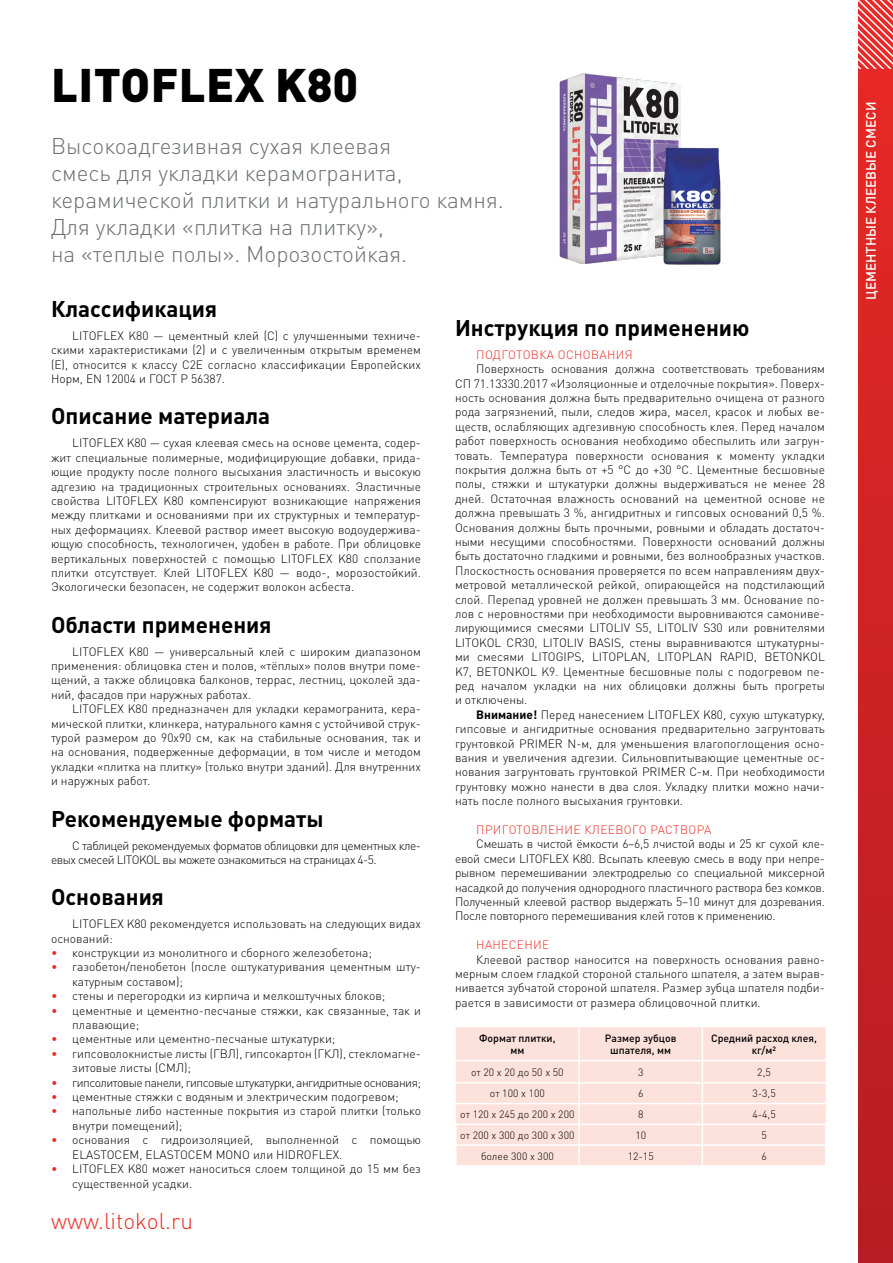
<style>
.page{position:relative;width:893px;height:1263px;background:#fff}
.page>*{position:absolute;margin:0;border:0;box-sizing:border-box;transform-origin:0 0}
.t1{font:900 46.5px "DIN Pro";letter-spacing:.01em;color:#000}
.t2{font:300 22.5px/27px "DIN Pro";color:#6d6e71}
.t3{font:700 22.5px "DIN Pro";color:#000}
.t4{font:300 22.5px "DIN Pro";color:#ee2a24}
.t5{font:500 13.5px "DIN Pro";color:#fff}
.t6{font:300 12px/14.4px "DIN Pro";color:#000;text-align:justify}
.t7{font:300 12px/14.4px "DIN Pro";letter-spacing:-.04em;color:#000}
.t8{font:300 12px "DIN Pro";letter-spacing:.03em;color:#ee2a24}
.t9{font:300 10.5px "DIN Pro";color:#000}
.t10{font:500 10.5px/12.6px "DIN Pro";color:#000;text-align:center}
.s1{color:#ee2a24}
.s2{font-weight:700}
</style>
<div class="page">
<div style="left:859px;top:0;width:34px;height:1263px;background:linear-gradient(to bottom,#e82927,#b61c22)"></div>
<svg style="left:859px;top:0;width:34px;height:68px;background:#ef6564"></svg>
<div style="left:456px;top:1027px;width:370px;height:138px;background:#fde1db"></div>
<hr style="left:578px;top:1027px;width:2px;height:33px;background:#fff">
<hr style="left:702px;top:1027px;width:1px;height:33px;background:#fff">
<hr style="left:456px;top:1060px;width:123px;height:1px;background:#fff">
<hr style="left:579px;top:1060px;width:123px;height:1px;background:#fff">
<hr style="left:578px;top:1061px;width:2px;height:21px;background:#fff">
<hr style="left:702px;top:1060px;width:124px;height:1px;background:#fff">
<hr style="left:456px;top:1082px;width:123px;height:1px;background:#fff">
<hr style="left:579px;top:1082px;width:123px;height:1px;background:#fff">
<hr style="left:578px;top:1083px;width:2px;height:20px;background:#fff">
<hr style="left:702px;top:1082px;width:124px;height:1px;background:#fff">
<hr style="left:456px;top:1103px;width:123px;height:1px;background:#fff">
<hr style="left:579px;top:1103px;width:123px;height:1px;background:#fff">
<hr style="left:702px;top:1103px;width:124px;height:1px;background:#fff">
<svg style="left:578px;top:1104px;width:2px;height:61px"></svg>
<svg style="left:702px;top:1061px;width:1px;height:104px"></svg>
<hr style="left:455px;top:1123px;width:124px;height:2px;background:#fff">
<hr style="left:579px;top:1123px;width:123px;height:2px;background:#fff">
<hr style="left:702px;top:1123px;width:124px;height:2px;background:#fff">
<hr style="left:455px;top:1144px;width:124px;height:2px;background:#fff">
<hr style="left:579px;top:1144px;width:123px;height:2px;background:#fff">
<hr style="left:702px;top:1144px;width:124px;height:2px;background:#fff">
<svg style="left:825px;top:1125px;width:1px;height:40px"></svg>
<img style="left:559px;top:73px;width:121px;height:191px">
<img style="left:662px;top:141px;width:59px;height:124px">
<h1 class="t1" style="left:51px;top:53px;width:309px">LITOFLEX K80</h1>
<h2 class="t2" style="left:51px;top:132px;width:454px">Высокоадгезивная сухая клеевая<br>смесь для укладки керамогранита, керамической плитки и натурального камня.<br>Для укладки «плитка на плитку»,<br>на «теплые полы». Морозостойкая.</h2>
<h2 class="t3" style="left:51px;top:293px;width:168px">Классификация</h2>
<p class="t6" style="left:51px;top:328px;width:371px;text-indent:21px">LITOFLEX K80 — цементный клей (С) с улучшенными техниче&shy;скими характеристиками (2) и с увеличенным открытым временем (Е), относится к классу С2Е согласно классификации Европейских Норм, EN 12004 и ГОСТ Р 56387.</p>
<h2 class="t3" style="left:51px;top:401px;width:221px">Описание материала</h2>
<p class="t6" style="left:51px;top:435px;width:371px;text-indent:21px">LITOFLEX K80 — сухая клеевая смесь на основе цемента, содер&shy;жит специальные полимерные, модифицирующие добавки, прида&shy;ющие продукту после полного высыхания эластичность и высокую адгезию на традиционных строительных основаниях. Эластичные свойства LITOFLEX K80 компенсируют возникающие напряжения между плитками и основаниями при их структурных и температур&shy;ных деформациях. Клеевой раствор имеет высокую водоудержива&shy;ющую способность, технологичен, удобен в работе. При облицовке вертикальных поверхностей с помощью LITOFLEX K80 сползание плитки отсутствует. Клей LITOFLEX K80 — водо-, морозостойкий.<br>Экологически безопасен, не содержит волокон асбеста.</p>
<h2 class="t3" style="left:51px;top:609px;width:222px">Области применения</h2>
<p class="t6" style="left:51px;top:644px;width:371px;text-indent:21px">LITOFLEX K80 — универсальный клей с широким диапазоном применения: облицовка стен и полов, «тёплых» полов внутри поме&shy;щений, а также облицовка балконов, террас, лестниц, цоколей зда&shy;ний, фасадов при наружных работах.</p>
<p class="t6" style="left:51px;top:701px;width:371px;text-indent:21px">LITOFLEX K80 предназначен для укладки керамогранита, кера&shy;мической плитки, клинкера, натурального камня с устойчивой струк&shy;турой размером до 90х90 см, как на стабильные основания, так и на основания, подверженные деформации, в том числе и методом укладки «плитка на плитку» (только внутри зданий). Для внутренних и наружных работ.</p>
<h2 class="t3" style="left:51px;top:803px;width:274px">Рекомендуемые форматы</h2>
<p class="t7" style="left:51px;top:837px;width:371px;text-indent:21px">С таблицей рекомендуемых форматов облицовки для цементных кле&shy;евых смесей LITOKOL вы можете ознакомиться на страницах 4-5.</p>
<h2 class="t3" style="left:51px;top:882px;width:114px">Основания</h2>
<p class="t6" style="left:51px;top:916px;width:371px;text-indent:21px">LITOFLEX K80 рекомендуется использовать на следующих видах оснований:</p>
<p class="t6" style="left:51px;top:945px;width:323px"><span class="s1">•</span> конструкции из монолитного и сборного железобетона;</p>
<p class="t6" style="left:72px;top:959px;width:350px;text-indent:-21px"><span class="s1">•</span> газобетон/пенобетон (после оштукатуривания цементным шту&shy;катурным составом);</p>
<p class="t6" style="left:51px;top:988px;width:336px"><span class="s1">•</span> стены и перегородки из кирпича и мелкоштучных блоков;</p>
<p class="t6" style="left:72px;top:1003px;width:350px;text-indent:-21px"><span class="s1">•</span> цементные и цементно-песчаные стяжки, как связанные, так и плавающие;</p>
<p class="t6" style="left:51px;top:1031px;width:286px"><span class="s1">•</span> цементные или цементно-песчаные штукатурки;</p>
<p class="t6" style="left:72px;top:1046px;width:350px;text-indent:-21px"><span class="s1">•</span> гипсоволокнистые листы (ГВЛ), гипсокартон (ГКЛ), стекломагне&shy;зитовые листы (СМЛ);</p>
<p class="t7" style="left:51px;top:1075px;width:371px"><span class="s1">•</span> гипсолитовые панели, гипсовые штукатурки, ангидритные основания;</p>
<p class="t6" style="left:51px;top:1089px;width:349px"><span class="s1">•</span> цементные стяжки с водяным и электрическим подогревом;</p>
<p class="t6" style="left:72px;top:1103px;width:350px;text-indent:-21px"><span class="s1">•</span> напольные либо настенные покрытия из старой плитки (только внутри помещений);</p>
<p class="t6" style="left:72px;top:1132px;width:350px;text-indent:-21px"><span class="s1">•</span> основания с гидроизоляцией, выполненной с помощью<br>ELASTOCEM, ELASTOCEM MONO или HIDROFLEX.</p>
<p class="t6" style="left:72px;top:1161px;width:350px;text-indent:-21px"><span class="s1">•</span> LITOFLEX K80 может наноситься слоем толщиной до 15 мм без существенной усадки.</p>
<h2 class="t4" style="left:51px;top:1205px;width:143px">www.litokol.ru</h2>
<h2 class="t3" style="left:455px;top:312px;width:296px">Инструкция по применению</h2>
<p class="t8" style="left:476px;top:346px;width:158px">ПОДГОТОВКА ОСНОВАНИЯ</p>
<p class="t6" style="left:455px;top:361px;width:371px;text-indent:21px">Поверхность основания должна соответствовать требованиям СП 71.13330.2017 «Изоляционные и отделочные покрытия». Поверх&shy;ность основания должна быть предварительно очищена от разного рода загрязнений, пыли, следов жира, масел, красок и любых ве&shy;ществ, ослабляющих адгезивную способность клея. Перед началом работ поверхность основания необходимо обеспылить или загрун&shy;товать. Температура поверхности основания к моменту укладки покрытия должна быть от +5 °С до +30 °С. Цементные бесшовные полы, стяжки и штукатурки должны выдерживаться не менее 28 дней. Остаточная влажность оснований на цементной основе не должна превышать 3 %, ангидритных и гипсовых оснований 0,5 %.<br>Основания должны быть прочными, ровными и обладать достаточ&shy;ными несущими способностями. Поверхности оснований должны быть достаточно гладкими и ровными, без волнообразных участков.<br>Плоскостность основания проверяется по всем направлениям двух&shy;метровой металлической рейкой, опирающейся на подстилающий слой. Перепад уровней не должен превышать 3 мм. Основание по&shy;лов с неровностями при необходимости выровниваются самониве&shy;лирующимися смесями LITOLIV S5, LITOLIV S30 или ровнителями LITOKOL CR30, LITOLIV BASIS, стены выравниваются штукатурны&shy;ми смесями LITOGIPS, LITOPLAN, LITOPLAN RAPID, BETONKOL K7, BETONKOL K9. Цементные бесшовные полы с подогревом пе&shy;ред началом укладки на них облицовки должны быть прогреты и отключены.</p>
<p class="t6" style="left:455px;top:707px;width:371px;text-indent:21px"><span class="s2">Внимание!</span> Перед нанесением LITOFLEX K80, сухую штукатурку, гипсовые и ангидритные основания предварительно загрунтовать грунтовкой PRIMER N-м, для уменьшения влагопоглощения осно&shy;вания и увеличения адгезии. Сильновпитывающие цементные ос&shy;нования загрунтовать грунтовкой PRIMER С-м. При необходимости грунтовку можно нанести в два слоя. Укладку плитки можно начи&shy;нать после полного высыхания грунтовки.</p>
<p class="t8" style="left:476px;top:821px;width:236px">ПРИГОТОВЛЕНИЕ КЛЕЕВОГО РАСТВОРА</p>
<p class="t6" style="left:455px;top:836px;width:371px;text-indent:21px">Смешать в чистой ёмкости 6–6,5 лчистой воды и 25 кг сухой кле&shy;евой смеси LITOFLEX K80. Всыпать клеевую смесь в воду при непре&shy;рывном перемешивании электродрелью со специальной миксерной насадкой до получения однородного пластичного раствора без комков.<br>Полученный клеевой раствор выдержать 5–10 минут для дозревания.<br>После повторного перемешивания клей готов к применению.</p>
<p class="t8" style="left:476px;top:937px;width:75px">НАНЕСЕНИЕ</p>
<p class="t6" style="left:455px;top:951px;width:371px;text-indent:21px">Клеевой раствор наносится на поверхность основания равно&shy;мерным слоем гладкой стороной стального шпателя, а затем вырав&shy;нивается зубчатой стороной шпателя. Размер зубца шпателя подби&shy;рается в зависимости от размера облицовочной плитки.</p>
<p class="t10" style="left:479px;top:1031px;width:78px">Формат плитки, мм</p>
<p class="t10" style="left:605px;top:1031px;width:73px">Размер зубцов шпателя, мм</p>
<p class="t10" style="left:711px;top:1031px;width:107px">Средний расход клея, кг/м²</p>
<p class="t9" style="left:471px;top:1065px;width:94px">от 20 х 20 до 50 х 50</p>
<p class="t9" style="left:638px;top:1065px;width:7px">3</p>
<p class="t9" style="left:757px;top:1065px;width:15px">2,5</p>
<p class="t9" style="left:490px;top:1086px;width:56px">от 100 х 100</p>
<p class="t9" style="left:638px;top:1086px;width:7px">6</p>
<p class="t9" style="left:752px;top:1086px;width:25px">3-3,5</p>
<p class="t9" style="left:460px;top:1107px;width:116px">от 120 х 245 до 200 х 200</p>
<p class="t9" style="left:638px;top:1107px;width:7px">8</p>
<p class="t9" style="left:752px;top:1107px;width:25px">4-4,5</p>
<p class="t9" style="left:460px;top:1128px;width:116px">от 200 х 300 до 300 х 300</p>
<p class="t9" style="left:635px;top:1128px;width:12px">10</p>
<p class="t9" style="left:761px;top:1128px;width:7px">5</p>
<p class="t9" style="left:481px;top:1148px;width:74px">более 300 х 300</p>
<p class="t9" style="left:628px;top:1148px;width:28px">12-15</p>
<p class="t9" style="left:761px;top:1148px;width:7px">6</p>
<p class="t5" style="left:862px;top:300px;width:200px;rotate:-90deg">ЦЕМЕНТНЫЕ КЛЕЕВЫЕ СМЕСИ</p>
</div>
